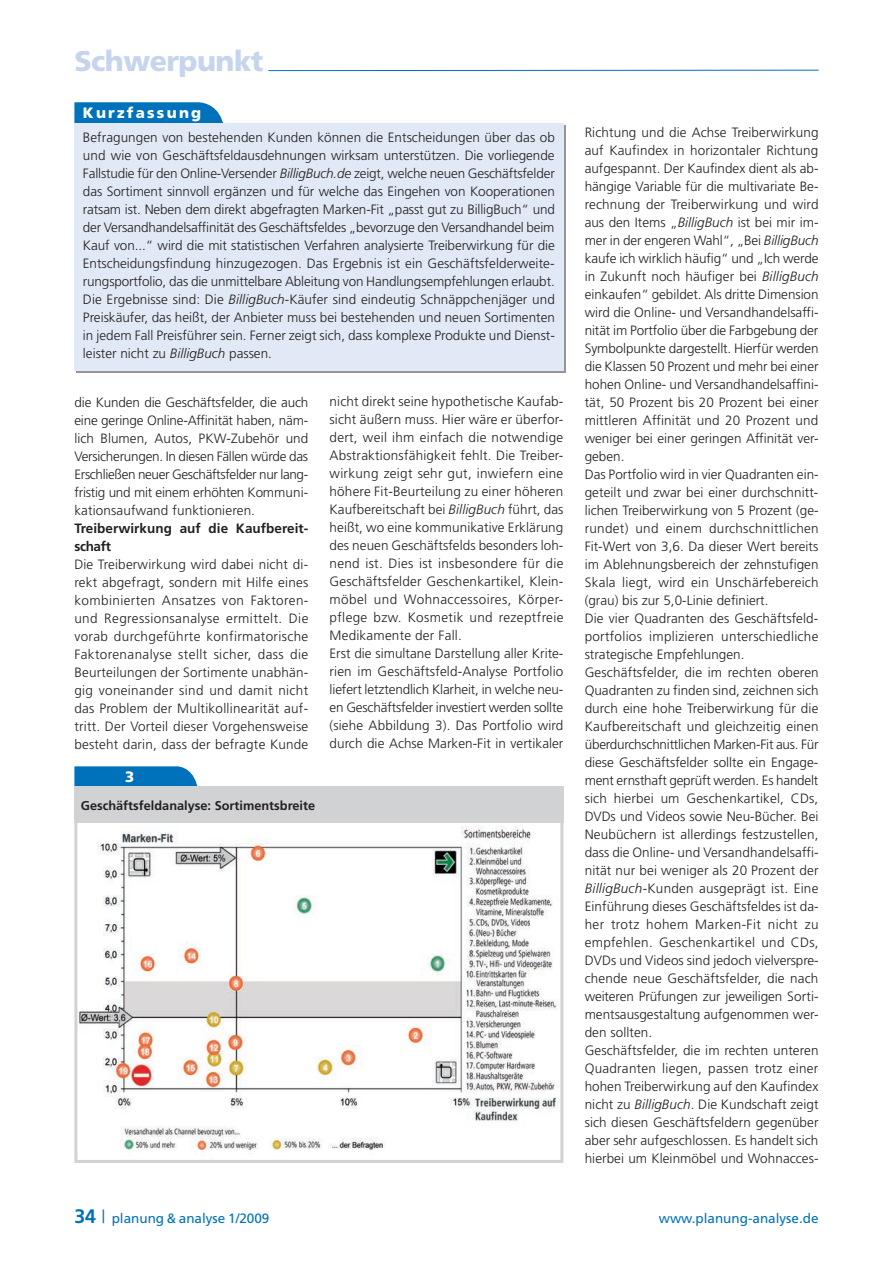
<style>
.page{position:relative;width:893px;height:1263px;background:#fff}
.page>*{position:absolute;margin:0;border:0;box-sizing:border-box;transform-origin:0 0}
.t1{font:900 28.5px "Frutiger";letter-spacing:-.02em;color:#c6d5ed}
.t2{font:900 15px "Frutiger";letter-spacing:.15em;color:#fff}
.t3{font:300 13.5px/18px "Frutiger";letter-spacing:.005em;color:#231f20;text-align:justify}
.t4{font:13.5px "Frutiger";color:#0072bc}
.t5{font:700 13.5px/18px "Frutiger";letter-spacing:.005em;color:#231f20}
.t6{font:700 12.75px "Frutiger";color:#231f20}
.s1{font-style:italic}
.s2{font-weight:700;font-size:19.5px}
.s3{font-weight:300;font-size:18px}
</style>
<div class="page">
<hr style="left:268px;top:70px;width:551px;height:1px;background:#0072bc">
<svg style="left:74px;top:102px;width:149px;height:21px"></svg>
<div style="left:74px;top:123px;width:489px;height:248px;background:#e1e9f6"></div>
<svg style="left:74px;top:766px;width:124px;height:21px"></svg>
<img style="left:78px;top:826px;width:481px;height:326px">
<div style="left:74px;top:787px;width:489px;height:376px;border:3px solid #d1d2d4"></div>
<div style="left:74px;top:787px;width:489px;height:36px;background:#d1d2d4"></div>
<h1 class="t1" style="left:74px;top:43px;width:191px">Schwerpunkt</h1>
<p class="t2" style="left:83px;top:104px;width:120px">Kurzfassung</p>
<p class="t3" style="left:83px;top:128px;width:474px">Befragungen von bestehenden Kunden können die Entscheidungen über das ob und wie von Geschäftsfeldausdehnungen wirksam unterstützen. Die vorliegende Fallstudie für den Online-Versender <span class="s1">BilligBuch.de</span> zeigt, welche neuen Geschäftsfelder das Sortiment sinnvoll ergänzen und für welche das Eingehen von Kooperationen ratsam ist. Neben dem direkt abgefragten Marken-Fit „passt gut zu BilligBuch“ und der Versandhandelsaffinität des Geschäftsfeldes „bevorzuge den Versandhandel beim Kauf von...“ wird die mit statistischen Verfahren analysierte Treiberwirkung für die Entscheidungsfindung hinzugezogen. Das Ergebnis ist ein Geschäftsfelderweite&shy;rungsportfolio, das die unmittelbare Ableitung von Handlungsempfehlungen erlaubt.<br>Die Ergebnisse sind: Die <span class="s1">BilligBuch</span>-Käufer sind eindeutig Schnäppchenjäger und Preiskäufer, das heißt, der Anbieter muss bei bestehenden und neuen Sortimenten in jedem Fall Preisführer sein. Ferner zeigt sich, dass komplexe Produkte und Dienst&shy;leister nicht zu <span class="s1">BilligBuch</span> passen.</p>
<p class="t3" style="left:74px;top:393px;width:236px">die Kunden die Geschäftsfelder, die auch eine geringe Online-Affinität haben, näm&shy;lich Blumen, Autos, PKW-Zubehör und Versicherungen. In diesen Fällen würde das Erschließen neuer Geschäftsfelder nur lang&shy;fristig und mit einem erhöhten Kommuni&shy;kationsaufwand funktionieren.</p>
<p class="t5" style="left:74px;top:519px;width:235px">Treiberwirkung auf die Kaufbereit&shy;schaft</p>
<p class="t3" style="left:74px;top:555px;width:236px">Die Treiberwirkung wird dabei nicht di&shy;rekt abgefragt, sondern mit Hilfe eines kombinierten Ansatzes von Faktoren&shy;und Regressionsanalyse ermittelt. Die vorab durchgeführte konfirmatorische Faktorenanalyse stellt sicher, dass die Beurteilungen der Sortimente unabhän&shy;gig voneinander sind und damit nicht das Problem der Multikollinearität auf&shy;tritt. Der Vorteil dieser Vorgehensweise besteht darin, dass der befragte Kunde</p>
<p class="t2" style="left:125px;top:767px;width:11px">3</p>
<p class="t6" style="left:81px;top:798px;width:236px">Geschäftsfeldanalyse: Sortimentsbreite</p>
<p class="t3" style="left:330px;top:393px;width:235px;text-align:left">nicht direkt seine hypothetische Kaufab&shy;sicht äußern muss. Hier wäre er überfor&shy;dert, weil ihm einfach die notwendige Abstraktionsfähigkeit fehlt. Die Treiber&shy;wirkung zeigt sehr gut, inwiefern eine höhere Fit-Beurteilung zu einer höheren Kaufbereitschaft bei <span class="s1">BilligBuch</span> führt, das heißt, wo eine kommunikative Erklärung des neuen Geschäftsfelds besonders loh&shy;nend ist. Dies ist insbesondere für die Geschäftsfelder Geschenkartikel, Klein&shy;möbel und Wohnaccessoires, Körper&shy;pflege bzw. Kosmetik und rezeptfreie Medikamente der Fall.<br>Erst die simultane Darstellung aller Krite&shy;rien im Geschäftsfeld-Analyse Portfolio liefert letztendlich Klarheit, in welche neu&shy;en Geschäftsfelder investiert werden sollte (siehe Abbildung 3). Das Portfolio wird durch die Achse Marken-Fit in vertikaler</p>
<p class="t3" style="left:585px;top:123px;width:236px;text-align:left">Richtung und die Achse Treiberwirkung auf Kaufindex in horizontaler Richtung aufgespannt. Der Kaufindex dient als ab&shy;hängige Variable für die multivariate Be&shy;rechnung der Treiberwirkung und wird aus den Items „<span class="s1">BilligBuch</span> ist bei mir im&shy;mer in der engeren Wahl“, „Bei <span class="s1">BilligBuch </span>kaufe ich wirklich häufig“ und „Ich werde in Zukunft noch häufiger bei <span class="s1">BilligBuch </span>einkaufen“ gebildet. Als dritte Dimension wird die Online- und Versandhandelsaffi&shy;nität im Portfolio über die Farbgebung der Symbolpunkte dargestellt. Hierfür werden die Klassen 50 Prozent und mehr bei einer hohen Online- und Versandhandelsaffini&shy;tät, 50 Prozent bis 20 Prozent bei einer mittleren Affinität und 20 Prozent und weniger bei einer geringen Affinität ver&shy;geben.<br>Das Portfolio wird in vier Quadranten ein&shy;geteilt und zwar bei einer durchschnitt&shy;lichen Treiberwirkung von 5 Prozent (ge&shy;rundet) und einem durchschnittlichen Fit-Wert von 3,6. Da dieser Wert bereits im Ablehnungsbereich der zehnstufigen Skala liegt, wird ein Unschärfebereich (grau) bis zur 5,0-Linie definiert.<br>Die vier Quadranten des Geschäftsfeld&shy;portfolios implizieren unterschiedliche strategische Empfehlungen.<br>Geschäftsfelder, die im rechten oberen Quadranten zu finden sind, zeichnen sich durch eine hohe Treiberwirkung für die Kaufbereitschaft und gleichzeitig einen überdurchschnittlichen Marken-Fit aus. Für diese Geschäftsfelder sollte ein Engage&shy;ment ernsthaft geprüft werden. Es handelt sich hierbei um Geschenkartikel, CDs, DVDs und Videos sowie Neu-Bücher. Bei Neubüchern ist allerdings festzustellen, dass die Online- und Versandhandelsaffi&shy;nität nur bei weniger als 20 Prozent der <span class="s1">BilligBuch</span>-Kunden ausgeprägt ist. Eine Einführung dieses Geschäftsfeldes ist da&shy;her trotz hohem Marken-Fit nicht zu empfehlen. Geschenkartikel und CDs, DVDs und Videos sind jedoch vielverspre&shy;chende neue Geschäftsfelder, die nach weiteren Prüfungen zur jeweiligen Sorti&shy;ments ausgestaltung aufgenommen wer&shy;den sollten.<br>Geschäftsfelder, die im rechten unteren Quadranten liegen, passen trotz einer hohen Treiberwirkung auf den Kaufindex nicht zu <span class="s1">BilligBuch</span>. Die Kundschaft zeigt sich diesen Geschäftsfeldern gegenüber aber sehr aufgeschlossen. Es handelt sich hierbei um Kleinmöbel und Wohnacces-</p>
<p class="t4" style="left:74px;top:1210px;width:197px"><span class="s2">34</span> <span class="s3">|</span> planung &amp; analyse 1/2009</p>
<p class="t4" style="left:659px;top:1210px;width:161px">www.planung-analyse.de</p>
</div>
